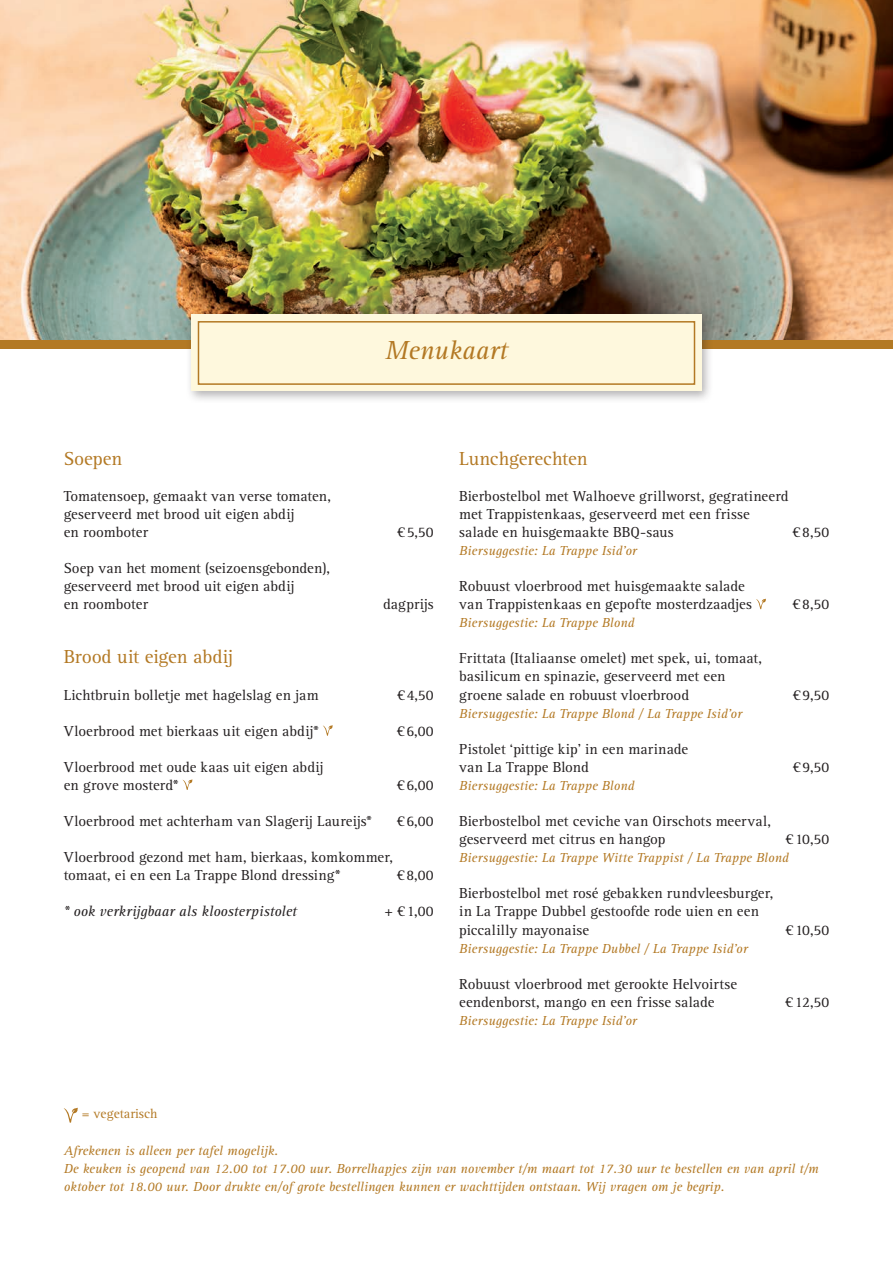
<style>
.page{position:relative;width:893px;height:1263px;background:#fff}
.page>*{position:absolute;margin:0;border:0;box-sizing:border-box;transform-origin:0 0}
.t1{font:italic 27px "Rotis Serif Std";color:#b37924}
.t2{font:19.5px "Rotis Serif Std";letter-spacing:-.005em;color:#b37924}
.t3{font:15px/18.1px "Rotis Serif Std";letter-spacing:.005em;color:#231f20}
.t4{font:italic 15px "Rotis Serif Std";color:#231f20}
.t5{font:italic 13.5px/18.1px "Rotis Serif Std";color:#b37924}
.t6{font:13.5px "Rotis Serif Std";color:#b37924}
</style>
<div class="page">
<img style="left:0;top:0;width:893px;height:340px">
<div style="left:0;top:340px;width:893px;height:9px;background:#b37924"></div>
<div style="left:185px;top:309px;width:529px;height:94px;background:#231f20;opacity:.35"></div>
<div style="left:191px;top:315px;width:511px;height:76px;background:#fef8dd"></div>
<div style="left:198px;top:321px;width:497px;height:64px;border:2px solid #b37924"></div>
<svg style="left:323px;top:725px;width:10px;height:11px"></svg>
<svg style="left:183px;top:779px;width:9px;height:11px"></svg>
<svg style="left:756px;top:599px;width:10px;height:10px"></svg>
<svg style="left:64px;top:1108px;width:14px;height:15px"></svg>
<h2 class="t2" style="left:64px;top:447px;width:60px">Soepen</h2>
<p class="t3" style="left:64px;top:487px;width:269px">Tomatensoep, gemaakt van verse tomaten, geserveerd met brood uit eigen abdij<br>en roomboter</p>
<p class="t3" style="left:64px;top:559px;width:268px">Soep van het moment (seizoensgebonden), geserveerd met brood uit eigen abdij<br>en roomboter</p>
<h1 class="t1" style="left:385px;top:335px;width:124px">Menukaart</h1>
<p class="t3" style="left:397px;top:523px;width:38px">€5,50</p>
<p class="t3" style="left:383px;top:595px;width:52px">dagprijs</p>
<h2 class="t2" style="left:459px;top:447px;width:130px">Lunchgerechten</h2>
<p class="t3" style="left:459px;top:487px;width:331px">Bierbostelbol met Walhoeve grillworst, gegratineerd met Trappistenkaas, geserveerd met een frisse salade en huisgemaakte BBQ-saus</p>
<p class="t3" style="left:792px;top:523px;width:38px">€8,50</p>
<p class="t5" style="left:459px;top:542px;width:179px">Biersuggestie: La Trappe Isid’or</p>
<p class="t3" style="left:459px;top:577px;width:294px">Robuust vloerbrood met huisgemaakte salade van Trappistenkaas en gepofte mosterdzaadjes</p>
<p class="t3" style="left:792px;top:595px;width:38px">€8,50</p>
<h2 class="t2" style="left:64px;top:646px;width:171px">Brood uit eigen abdij</h2>
<p class="t3" style="left:64px;top:686px;width:256px">Lichtbruin bolletje met hagelslag en jam</p>
<p class="t3" style="left:397px;top:686px;width:38px">€4,50</p>
<p class="t3" style="left:64px;top:722px;width:256px">Vloerbrood met bierkaas uit eigen abdij*</p>
<p class="t3" style="left:397px;top:722px;width:38px">€6,00</p>
<p class="t3" style="left:64px;top:758px;width:261px">Vloerbrood met oude kaas uit eigen abdij en grove mosterd*</p>
<p class="t3" style="left:397px;top:776px;width:38px">€6,00</p>
<p class="t3" style="left:64px;top:812px;width:309px">Vloerbrood met achterham van Slagerij Laureijs*</p>
<p class="t3" style="left:397px;top:812px;width:38px">€6,00</p>
<p class="t3" style="left:64px;top:848px;width:331px">Vloerbrood gezond met ham, bierkaas, komkommer, tomaat, ei en een La Trappe Blond dressing*</p>
<p class="t3" style="left:397px;top:866px;width:38px">€8,00</p>
<p class="t4" style="left:64px;top:903px;width:235px">* ook verkrijgbaar als kloosterpistolet</p>
<p class="t3" style="left:384px;top:902px;width:51px">+ €1,00</p>
<p class="t5" style="left:459px;top:614px;width:177px">Biersuggestie: La Trappe Blond</p>
<p class="t3" style="left:459px;top:649px;width:304px">Frittata (Italiaanse omelet) met spek, ui, tomaat, basilicum en spinazie, geserveerd met een groene salade en robuust vloerbrood</p>
<p class="t5" style="left:459px;top:704px;width:284px">Biersuggestie: La Trappe Blond / La Trappe Isid’or</p>
<p class="t3" style="left:459px;top:740px;width:230px">Pistolet ‘pittige kip’ in een marinade van La Trappe Blond</p>
<p class="t3" style="left:793px;top:686px;width:38px">€9,50</p>
<p class="t3" style="left:793px;top:758px;width:38px">€9,50</p>
<p class="t5" style="left:459px;top:776px;width:177px">Biersuggestie: La Trappe Blond</p>
<p class="t3" style="left:459px;top:812px;width:313px">Bierbostelbol met ceviche van Oirschots meerval, geserveerd met citrus en hangop</p>
<p class="t3" style="left:785px;top:830px;width:45px">€10,50</p>
<p class="t5" style="left:459px;top:849px;width:331px">Biersuggestie: La Trappe Witte Trappist / La Trappe Blond</p>
<p class="t3" style="left:459px;top:884px;width:316px">Bierbostelbol met rosé gebakken rundvleesburger, in La Trappe Dubbel gestoofde rode uien en een piccalilly mayonaise</p>
<p class="t3" style="left:785px;top:921px;width:45px">€10,50</p>
<p class="t5" style="left:459px;top:939px;width:290px">Biersuggestie: La Trappe Dubbel / La Trappe Isid’or</p>
<p class="t3" style="left:459px;top:975px;width:279px">Robuust vloerbrood met gerookte Helvoirtse eendenborst, mango en een frisse salade</p>
<p class="t5" style="left:459px;top:1011px;width:179px">Biersuggestie: La Trappe Isid’or</p>
<p class="t3" style="left:785px;top:993px;width:46px">€12,50</p>
<p class="t6" style="left:82px;top:1106px;width:77px">= vegetarisch</p>
<p class="t5" style="left:64px;top:1141px;width:756px">Afrekenen is alleen per tafel mogelijk.<br>De keuken is geopend van 12.00 tot 17.00 uur. Borrelhapjes zijn van november t/m maart tot 17.30 uur te bestellen en van april t/m oktober tot 18.00 uur. Door drukte en/of grote bestellingen kunnen er wachttijden ontstaan. Wij vragen om je begrip.</p>
</div>
